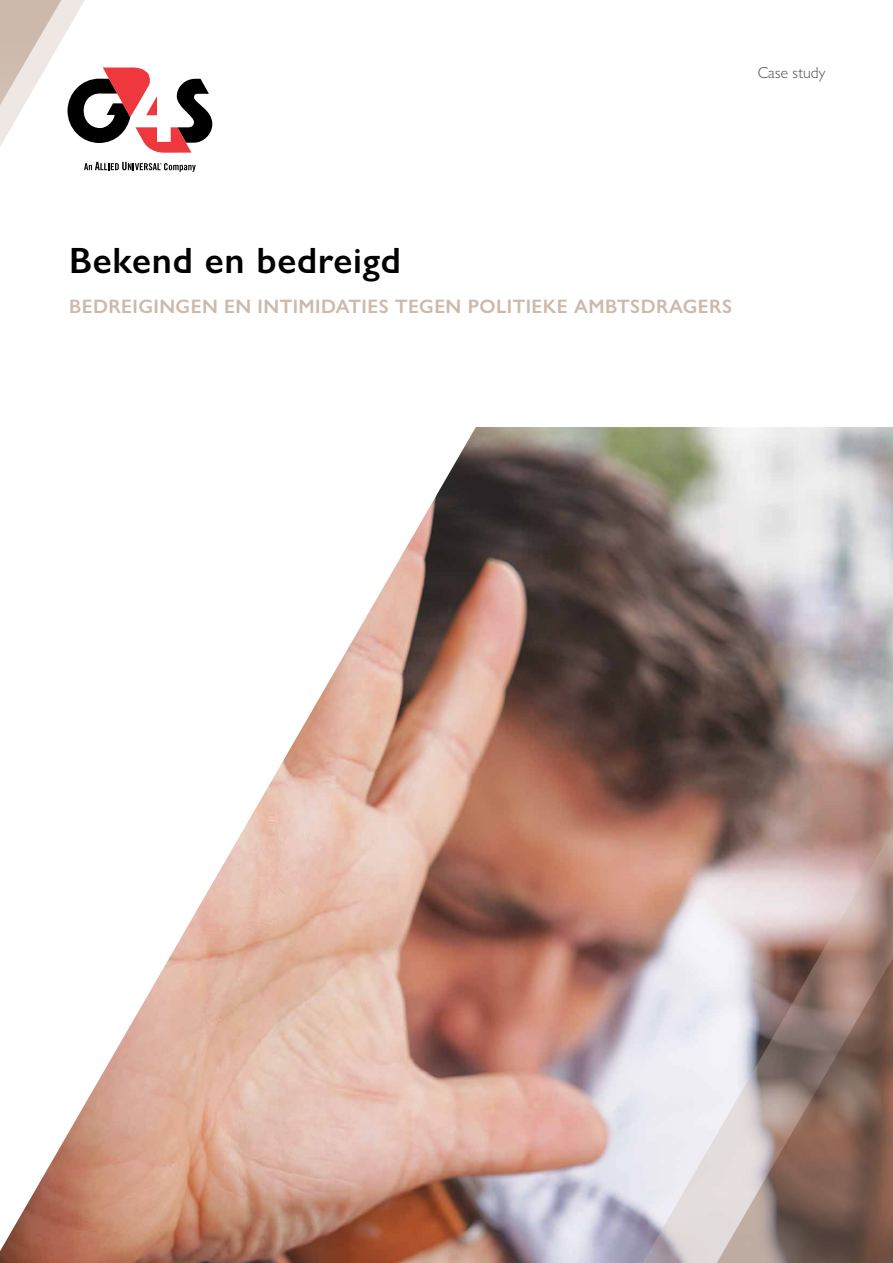
<style>
.page{position:relative;width:893px;height:1263px;background:#fff}
.page>*{position:absolute;margin:0;border:0;box-sizing:border-box;transform-origin:0 0}
.t1{font:600 36.75px "Gill Sans Nova";letter-spacing:.02em;color:#000}
.t2{font:600 19.5px "Gill Sans Nova";letter-spacing:.02em;color:#ccb9ab}
.t3{font:300 15.9px "Gill Sans Nova";color:#4d4d4f}
</style>
<div class="page">
<img style="left:0;top:427px;width:893px;height:836px">
<svg style="left:615px;top:805px;width:278px;height:458px;background:#cab3b2"></svg>
<svg style="left:682px;top:934px;width:211px;height:329px;background:#a8948f"></svg>
<svg style="left:0;top:0;width:212px;height:172px"></svg>
<p class="t3" style="left:758px;top:63px;width:69px">Case study</p>
<p class="t1" style="left:69px;top:238px;width:333px">Bekend en bedreigd</p>
<p class="t2" style="left:69px;top:294px;width:665px">BEDREIGINGEN EN INTIMIDATIES TEGEN POLITIEKE AMBTSDRAGERS</p>
</div>
